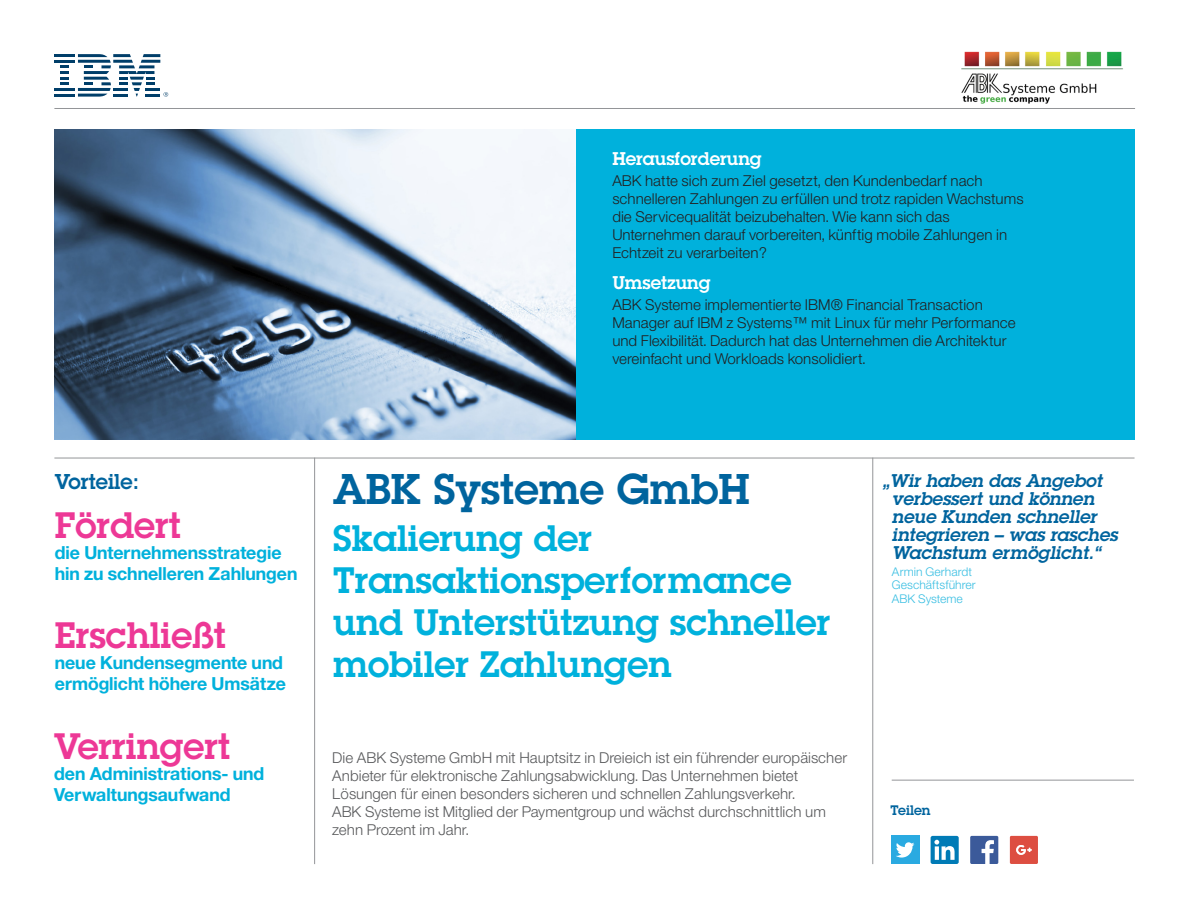
<style>
.page{position:relative;width:1188px;height:918px;background:#fff}
.page>*{position:absolute;margin:0;border:0;box-sizing:border-box;transform-origin:0 0}
.Title_-_Color_A{font:600 42px "Lubalin Graph Std";color:#00649e}
.Subtitle-Color_B{font:600 36px/42px "Lubalin Graph Std";color:#00b1dc}
.Benefits_First_Line{font:600 36px "Lubalin Graph Std";color:#ed3896}
.Sidebar_-_head_-_Col{font:600 21px "Lubalin Graph Std";color:#00649e}
.Benefits_First_Line-2{font:18px/21px "Helv Neue Boldfor IBM";color:#00b1dc}
.t1{font:italic 600 18px/18px "Lubalin Graph Std";color:#00649e}
.Sidebar_-_head_-_Col-2{font:600 18px "Lubalin Graph Std";color:#fff}
.Sidebar_-_body{font:15px/18px "Helv Neue Lightfor IBM";color:#231f20}
.Intro{font:15px/18px "Helv Neue Lightfor IBM";color:#57585a}
.Sidebar_-_head_-__Fo{font:600 13.5px "Lubalin Graph Std";color:#00649e}
.Quote_-_small{font:12px/13.5px "Helv Neue Lightfor IBM";color:#38bee2}
</style>
<div class="page">
<img style="left:55px;top:129px;width:521px;height:310px">
<div style="left:576px;top:129px;width:559px;height:310px;background:#00b1dc"></div>
<hr style="left:54px;top:54px;width:21px;height:3px;background:#003e69">
<hr style="left:54px;top:60px;width:21px;height:3px;background:#003e69">
<hr style="left:54px;top:88px;width:21px;height:3px;background:#003e69">
<svg style="left:60px;top:65px;width:9px;height:20px"></svg>
<hr style="left:54px;top:94px;width:21px;height:3px;background:#003e69">
<svg style="left:78px;top:54px;width:90px;height:43px"></svg>
<hr style="left:54px;top:108px;width:1081px;height:1px;background:#939598">
<hr style="left:54px;top:458px;width:1081px;height:1px;background:#939598">
<hr style="left:314px;top:458px;width:1px;height:406px;background:#939598">
<hr style="left:872px;top:458px;width:1px;height:406px;background:#939598">
<img style="left:961px;top:51px;width:162px;height:53px">
<hr style="left:892px;top:780px;width:242px;height:1px;background:#939598">
<div style="left:931px;top:836px;width:28px;height:28px;background:#007bb6;border-radius:2px"></div>
<svg style="left:934px;top:840px;width:21px;height:20px"></svg>
<div style="left:891px;top:836px;width:28px;height:28px;background:#2aaae1"></div>
<svg style="left:896px;top:842px;width:18px;height:16px"></svg>
<div style="left:970px;top:836px;width:28px;height:28px;background:#3b5a9a;border-radius:2px"></div>
<svg style="left:982px;top:840px;width:12px;height:24px"></svg>
<svg style="left:1010px;top:836px;width:28px;height:28px"></svg>
<p class="Sidebar_-_head_-_Col-2" style="left:612px;top:146px;width:151px">Herausforderung</p>
<p class="Sidebar_-_body" style="left:612px;top:171px;width:413px">ABK hatte sich zum Ziel gesetzt, den Kundenbedarf nach schnelleren Zahlungen zu erfüllen und trotz rapiden Wachstums die Servicequalität beizubehalten. Wie kann sich das Unternehmen darauf vorbereiten, künftig mobile Zahlungen in Echtzeit zu verarbeiten?</p>
<p class="Sidebar_-_head_-_Col-2" style="left:612px;top:271px;width:100px">Umsetzung</p>
<p class="Sidebar_-_body" style="left:612px;top:295px;width:405px">ABK Systeme implementierte IBM® Financial Transaction Manager auf IBM z Systems™ mit Linux für mehr Performance und Flexibilität. Dadurch hat das Unternehmen die Architektur vereinfacht und Workloads konsolidiert.</p>
<p class="Sidebar_-_head_-_Col" style="left:55px;top:468px;width:86px">Vorteile:</p>
<p class="Benefits_First_Line" style="left:55px;top:502px;width:128px">Fördert</p>
<p class="Benefits_First_Line-2" style="left:55px;top:542px;width:244px">die Unternehmensstrategie hin zu schnelleren Zahlungen</p>
<p class="Benefits_First_Line" style="left:55px;top:611px;width:173px">Erschließt</p>
<p class="Benefits_First_Line-2" style="left:55px;top:651px;width:233px">neue Kundensegmente und ermöglicht höhere Umsätze</p>
<p class="Benefits_First_Line" style="left:54px;top:722px;width:178px">Verringert</p>
<p class="Benefits_First_Line-2" style="left:54px;top:762px;width:212px">den Administrations- und<br>Verwaltungsaufwand</p>
<p class="Title_-_Color_A" style="left:333px;top:461px;width:418px">ABK Systeme GmbH</p>
<p class="Subtitle-Color_B" style="left:333px;top:516px;width:499px">Skalierung der<br>Transaktionsperformance und Unterstützung schneller mobiler Zahlungen</p>
<p class="Intro" style="left:332px;top:748px;width:516px">Die ABK Systeme GmbH mit Hauptsitz in Dreieich ist ein führender europäischer Anbieter für elektronische Zahlungsabwicklung. Das Unternehmen bietet Lösungen für einen besonders sicheren und schnellen Zahlungsverkehr.<br>ABK Systeme ist Mitglied der Paymentgroup und wächst durchschnittlich um zehn Prozent im Jahr.</p>
<p class="t1" style="left:892px;top:472px;width:227px;text-indent:-9px">„Wir haben das Angebot verbessert und können neue Kunden schneller integrieren – was rasches<br>Wachstum ermöglicht.“</p>
<p class="Quote_-_small" style="left:892px;top:564px;width:85px">Armin Gerhardt<br>Geschäftsführer<br>ABK Systeme</p>
<p class="Sidebar_-_head_-__Fo" style="left:890px;top:801px;width:42px">Teilen</p>
</div>
